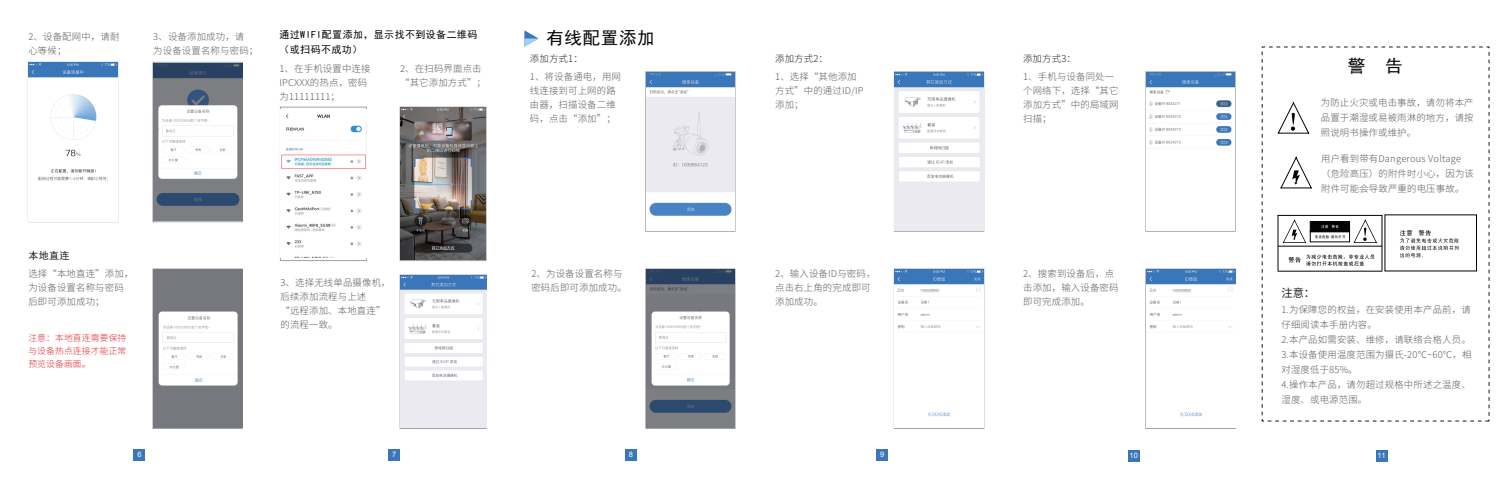
<style>
.page{position:relative;width:1510px;height:482px;background:#fff}
.page>*{position:absolute;margin:0;border:0;box-sizing:border-box;transform-origin:0 0}
.t1{font:17.5px "Sim Hei";letter-spacing:.04em;color:#030303}
.t2{font:11.25px "Noto Sans Hans";color:#221f1f}
.t3{font:10px/14.8px "Sim Hei";letter-spacing:.04em;color:#030303}
.t4{font:10px "Sim Hei";color:#231f20}
.t5{font:300 9.38px/14px "Noto Sans Hans";letter-spacing:.02em;color:#595c5f}
.t6{font:300 9.38px "Noto Sans Hans";letter-spacing:.02em;color:#231f20}
.t7{font:300 8.75px/13.1px "Noto Sans Hans";letter-spacing:.02em;color:#e02c32;text-align:justify}
.t8{font:7.5px "Arial";color:#fff}
</style>
<div class="page">
<div style="left:134px;top:450px;width:11px;height:11px;background:#3a76ba"></div>
<div style="left:389px;top:450px;width:11px;height:11px;background:#3a76ba"></div>
<div style="left:625px;top:450px;width:11px;height:11px;background:#3a76ba"></div>
<div style="left:876px;top:449px;width:11px;height:11px;background:#3a76ba"></div>
<div style="left:1128px;top:450px;width:11px;height:11px;background:#3a76ba"></div>
<div style="left:1376px;top:450px;width:11px;height:11px;background:#3a76ba"></div>
<div style="left:645px;top:72px;width:90px;height:159px;border:1px solid #9ea2a8"></div>
<img style="left:646px;top:73px;width:89px;height:157px">
<div style="left:645px;top:269px;width:90px;height:160px;border:1px solid #9ea2a8"></div>
<img style="left:646px;top:270px;width:89px;height:158px">
<img style="left:400px;top:276px;width:86px;height:151px">
<div style="left:894px;top:269px;width:90px;height:160px;border:1px solid #9ea2a8"></div>
<img style="left:894px;top:270px;width:89px;height:158px">
<div style="left:1145px;top:269px;width:90px;height:160px;border:1px solid #9ea2a8"></div>
<img style="left:1146px;top:270px;width:89px;height:158px">
<div style="left:280px;top:107px;width:86px;height:154px;border:1px solid #9ea2a8"></div>
<img style="left:280px;top:110px;width:86px;height:148px">
<img style="left:28px;top:63px;width:90px;height:118px">
<img style="left:153px;top:63px;width:89px;height:158px">
<div style="left:400px;top:107px;width:86px;height:154px;border:1px solid #9ea2a8"></div>
<img style="left:400px;top:108px;width:85px;height:152px">
<img style="left:153px;top:270px;width:89px;height:158px">
<div style="left:1145px;top:72px;width:90px;height:159px;border:1px solid #9ea2a8"></div>
<img style="left:1146px;top:73px;width:89px;height:157px">
<img style="left:894px;top:73px;width:89px;height:157px">
<hr style="left:1277px;top:215px;width:1px;height:56px;background:#030303">
<hr style="left:1381px;top:215px;width:1px;height:56px;background:#030303">
<hr style="left:1277px;top:271px;width:105px;height:1px;background:#030303">
<hr style="left:1278px;top:246px;width:104px;height:1px;background:#030303">
<hr style="left:1277px;top:215px;width:105px;height:1px;background:#030303">
<svg style="left:1282px;top:219px;width:24px;height:24px"></svg>
<svg style="left:1353px;top:219px;width:24px;height:24px"></svg>
<div style="left:1309px;top:221px;width:40px;height:11px;background:#030303;border:1px solid #030303"></div>
<div style="left:1309px;top:231px;width:40px;height:11px;border:1px solid #030303"></div>
<svg style="left:1321px;top:225px;width:17px;height:3px"></svg>
<svg style="left:1315px;top:235px;width:30px;height:3px"></svg>
<svg style="left:1288px;top:257px;width:12px;height:6px"></svg>
<svg style="left:1306px;top:254px;width:68px;height:12px"></svg>
<svg style="left:1399px;top:230px;width:59px;height:28px"></svg>
<svg style="left:1277px;top:102px;width:32px;height:32px"></svg>
<svg style="left:1280px;top:157px;width:32px;height:31px"></svg>
<svg style="left:524px;top:30px;width:14px;height:17px"></svg>
<p class="t5" style="left:28px;top:29px;width:93px">2、设备配网中，请耐心等候；</p>
<p class="t5" style="left:153px;top:29px;width:106px">3、设备添加成功，请<br>为设备设置名称与密码；</p>
<h1 class="t1" style="left:546px;top:29px;width:110px">有线配置添加</h1>
<p class="t3" style="left:279px;top:27px;width:200px">通过WIFI配置添加，显示找不到设备二维码（或扫码不成功）</p>
<p class="t6" style="left:530px;top:53px;width:54px">添加方式1：</p>
<p class="t6" style="left:775px;top:53px;width:54px">添加方式2：</p>
<p class="t6" style="left:1023px;top:53px;width:54px">添加方式3：</p>
<p class="t5" style="left:279px;top:62px;width:93px">1、在手机设置中连接<br>IPCXXX的热点，密码为11111111；</p>
<p class="t5" style="left:400px;top:62px;width:87px">2、在扫码界面点击“其它添加方式”；</p>
<p class="t5" style="left:530px;top:70px;width:93px">1、将设备通电，用网线连接到可上网的路由器，扫描设备二维码，点击“添加”；</p>
<p class="t5" style="left:775px;top:70px;width:90px">1、选择“其他添加方式”中的通过ID/IP添加；</p>
<p class="t5" style="left:1023px;top:70px;width:97px">1、手机与设备同处一个网络下，选择“其它添加方式”中的局域网扫描；</p>
<p class="t4" style="left:28px;top:250px;width:43px">本地直连</p>
<p class="t5" style="left:28px;top:267px;width:107px">选择“本地直连”添加，为设备设置名称与密码后即可添加成功；</p>
<p class="t7" style="left:28px;top:331px;width:100px">注意：本地直连需要保持与设备热点连接才能正常预览设备画面。</p>
<p class="t5" style="left:280px;top:276px;width:112px">3、选择无线单品摄像机，后续添加流程与上述<br>“远程添加、本地直连”的流程一致。</p>
<p class="t5" style="left:531px;top:267px;width:97px">2、为设备设置名称与密码后即可添加成功。</p>
<p class="t5" style="left:775px;top:267px;width:102px">2、输入设备ID与密码，点击右上角的完成即可添加成功。</p>
<p class="t5" style="left:1023px;top:267px;width:97px">2、搜索到设备后，点击添加，输入设备密码即可完成添加。</p>
<h1 class="t1" style="left:1347px;top:57px;width:56px">警 告</h1>
<p class="t5" style="left:1320px;top:96px;width:154px;line-height:15px;text-align:justify">为防止火灾或电击事故，请勿将本产品置于潮湿或易被雨淋的地方，请按照说明书操作或维护。</p>
<p class="t5" style="left:1321px;top:151px;width:154px;line-height:15px">用户看到带有Dangerous Voltage<br>（危险高压）的附件时小心，因为该附件可能会导致严重的电压事故。</p>
<p class="t2" style="left:1281px;top:287px;width:35px">注意：</p>
<p class="t5" style="left:1281px;top:303px;width:191px;line-height:15px">1.为保障您的权益，在安装使用本产品前，请仔细阅读本手册内容。<br>2.本产品如需安装、维修，请联络合格人员。<br>3.本设备使用温度范围为摄氏-20℃~60℃，相对湿度低于85%。<br>4.操作本产品，请勿超过规格中所述之温度、湿度、或电源范围。</p>
<p class="t8" style="left:137px;top:449px;width:6px">6</p>
<p class="t8" style="left:392px;top:449px;width:6px">7</p>
<p class="t8" style="left:629px;top:449px;width:6px">8</p>
<p class="t8" style="left:880px;top:449px;width:6px">9</p>
<p class="t8" style="left:1129px;top:450px;width:10px">10</p>
<p class="t8" style="left:1377px;top:450px;width:10px">11</p>
</div>
